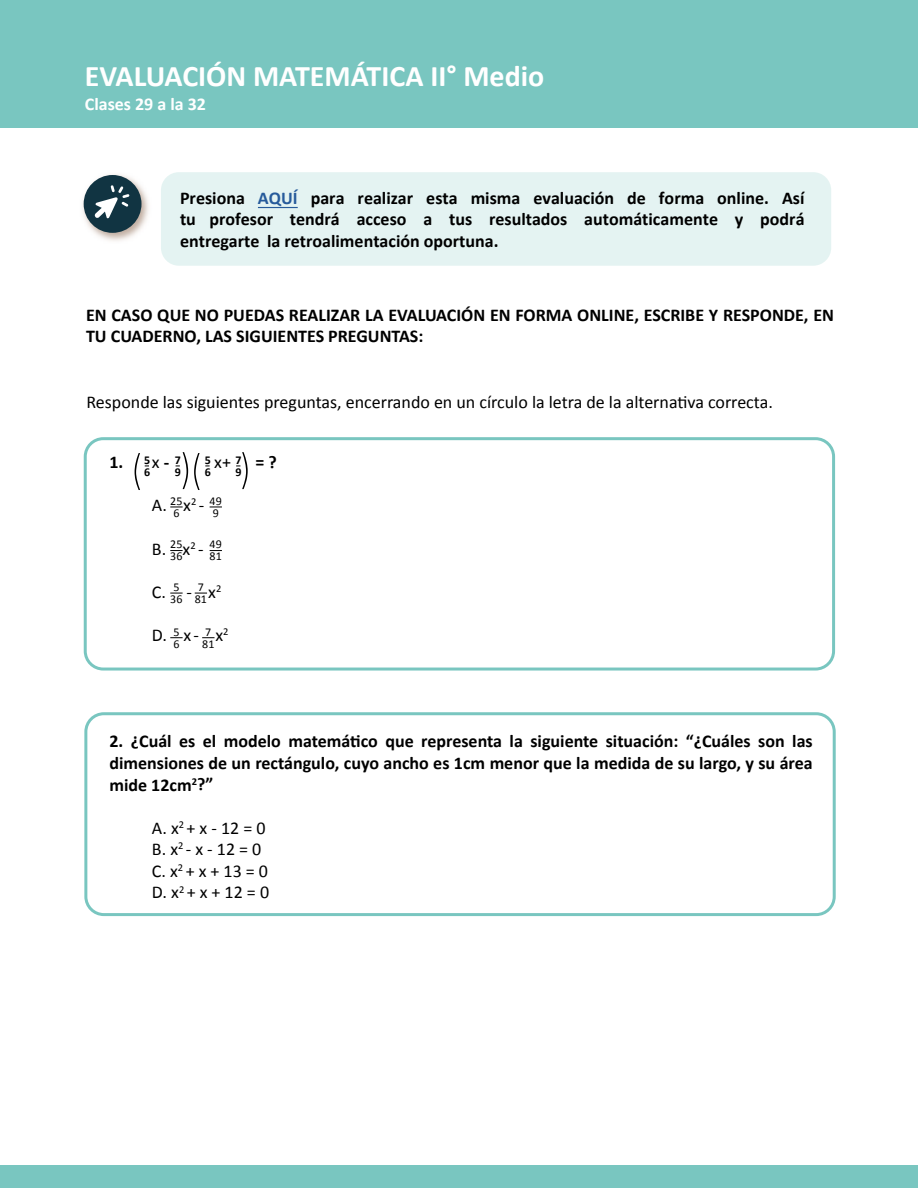
<style>
.page{position:relative;width:918px;height:1188px;background:#fff}
.page>*{position:absolute;margin:0;border:0;box-sizing:border-box;transform-origin:0 0}
.t1{font:700 30px "Calibri";color:#fff}
.t2{font:700 18px/21.6px "Calibri";color:#000;text-align:justify}
.t3{font:18px/21.6px "Calibri";color:#000}
.t4{font:700 18px "Calibri";color:#fff}
.t5{font:12px/12px "Calibri";letter-spacing:.01em;color:#000}
.t6{font:700 12px/12px "Calibri";color:#000}
.s1{color:#275b9b}
.s2{font-weight:400}
</style>
<div class="page">
<div style="left:0;top:1166px;width:918px;height:22px;background:#79c6c0"></div>
<div style="left:161px;top:172px;width:670px;height:94px;background:#e4f3f2;border-radius:18px"></div>
<img style="left:83px;top:174px;width:66px;height:67px">
<div style="left:84px;top:175px;width:58px;height:58px;background:#113442;border-radius:50%"></div>
<svg style="left:95px;top:185px;width:34px;height:33px"></svg>
<hr style="left:258px;top:207px;width:40px;height:1px;background:#275b9b">
<div style="left:0;top:0;width:918px;height:127px;background:#79c6c0"></div>
<div style="left:84px;top:437px;width:751px;height:234px;border:3px solid #79c6c0;border-radius:18px"></div>
<div style="left:84px;top:712px;width:752px;height:204px;border:3px solid #79c6c0;border-radius:18px"></div>
<svg style="left:135px;top:453px;width:14px;height:37px"></svg>
<svg style="left:176px;top:452px;width:12px;height:37px"></svg>
<svg style="left:194px;top:453px;width:16px;height:37px"></svg>
<svg style="left:236px;top:452px;width:12px;height:37px"></svg>
<svg style="left:170px;top:507px;width:13px;height:1px"></svg>
<svg style="left:210px;top:507px;width:12px;height:1px"></svg>
<svg style="left:170px;top:550px;width:13px;height:1px"></svg>
<svg style="left:210px;top:550px;width:12px;height:1px"></svg>
<svg style="left:170px;top:593px;width:13px;height:1px"></svg>
<svg style="left:195px;top:593px;width:12px;height:1px"></svg>
<svg style="left:170px;top:637px;width:13px;height:1px"></svg>
<svg style="left:202px;top:637px;width:13px;height:1px"></svg>
<h1 class="t1" style="left:85px;top:55px;width:461px">EVALUACIÓN MATEMÁTICA II° Medio</h1>
<p class="t4" style="left:85px;top:92px;width:123px">Clases 29 a la 32</p>
<p class="t2" style="left:180px;top:186px;width:626px">Presiona <span class="s1">AQUÍ</span> para realizar esta misma evaluación de forma online. Así tu profesor tendrá acceso a tus resultados automáticamente y podrá entregarte la retroalimentación oportuna.</p>
<p class="t2" style="left:86px;top:303px;width:749px">EN CASO QUE NO PUEDAS REALIZAR LA EVALUACIÓN EN FORMA ONLINE, ESCRIBE Y RESPONDE, EN<br>TU CUADERNO, LAS SIGUIENTES PREGUNTAS:</p>
<p class="t3" style="left:86px;top:390px;width:688px">Responde las siguientes preguntas, encerrando en un círculo la letra de la alternativa correcta.</p>
<p class="t2" style="left:109px;top:451px;width:61px">1. <span class="s2">x</span> -</p>
<p class="t3" style="left:214px;top:451px;width:18px">x+</p>
<p class="t2" style="left:256px;top:451px;width:23px">= ?</p>
<p class="t3" style="left:152px;top:494px;width:54px">A. x<sup>2</sup> -</p>
<p class="t3" style="left:152px;top:537px;width:53px">B. x<sup>2</sup> -</p>
<p class="t3" style="left:152px;top:580px;width:71px">C. - x<sup>2</sup></p>
<p class="t3" style="left:152px;top:623px;width:78px">D. x- x<sup>2</sup></p>
<p class="t6" style="left:144px;top:453px;width:8px">5<br>6</p>
<p class="t6" style="left:175px;top:453px;width:8px">7<br>9</p>
<p class="t6" style="left:205px;top:453px;width:8px">5<br>6</p>
<p class="t6" style="left:236px;top:453px;width:8px">7<br>9</p>
<p class="t5" style="left:170px;top:494px;width:14px">25<br>6</p>
<p class="t5" style="left:210px;top:494px;width:14px">49<br>9</p>
<p class="t5" style="left:170px;top:538px;width:14px">25<br>36</p>
<p class="t5" style="left:210px;top:538px;width:14px">49<br>81</p>
<p class="t5" style="left:170px;top:580px;width:14px">5<br>36</p>
<p class="t5" style="left:195px;top:580px;width:14px">7<br>81</p>
<p class="t5" style="left:173px;top:625px;width:8px">5<br>6</p>
<p class="t5" style="left:202px;top:625px;width:14px">7<br>81</p>
<p class="t2" style="left:109px;top:730px;width:705px">2. ¿Cuál es el modelo matemático que representa la siguiente situación: “¿Cuáles son las dimensiones de un rectángulo, cuyo ancho es 1cm menor que la medida de su largo, y su área mide 12cm<sup>2</sup>?”</p>
<p class="t3" style="left:152px;top:816px;width:119px">A. x<sup>2</sup> + x - 12 = 0<br>B. x<sup>2</sup> - x - 12 = 0<br>C. x<sup>2</sup> + x + 13 = 0<br>D. x<sup>2</sup> + x + 12 = 0</p>
</div>
